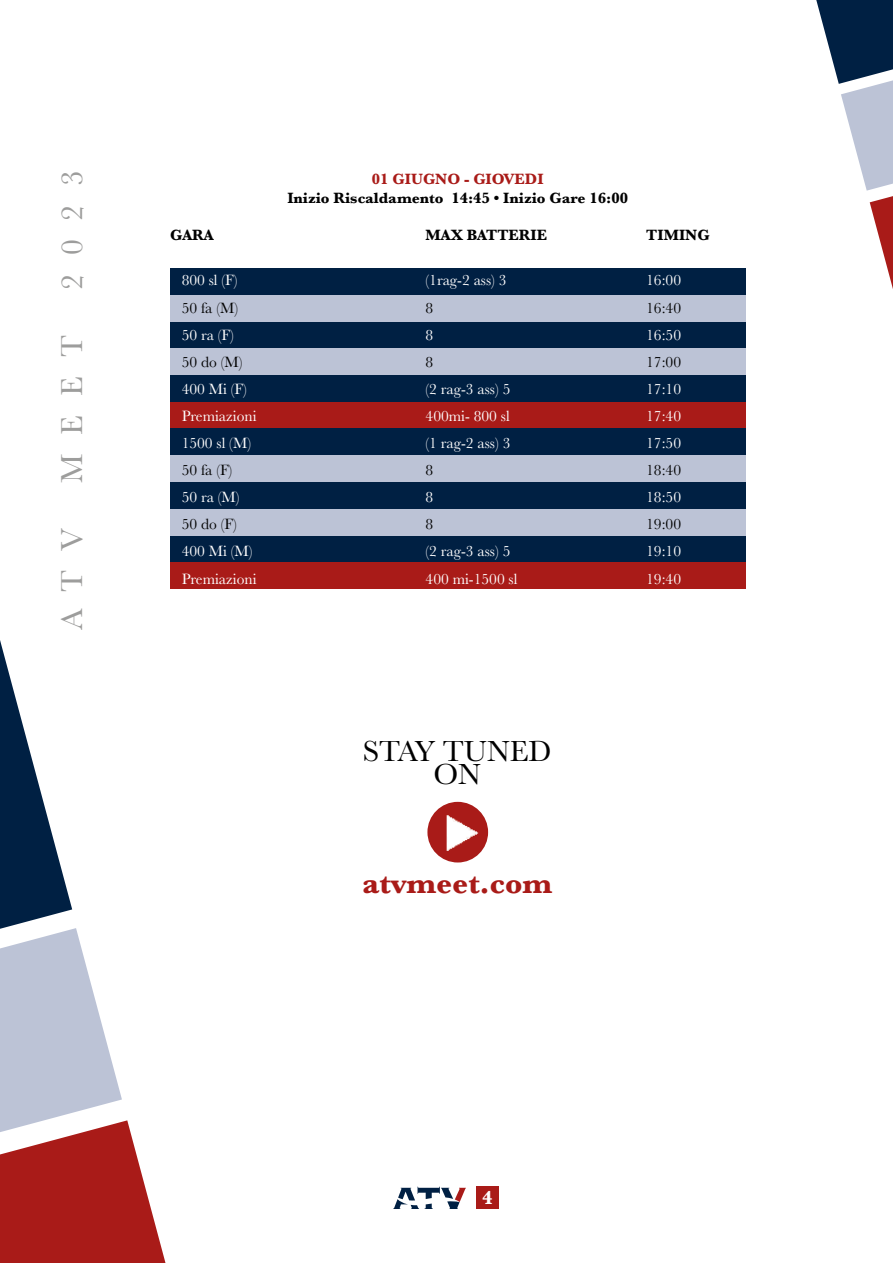
<style>
.page{position:relative;width:893px;height:1263px;background:#fff}
.page>*{position:absolute;margin:0;border:0;box-sizing:border-box;transform-origin:0 0}
.t1{font:31.5px "Baskerville";letter-spacing:.6em;color:#9d9d9c}
.t2{font:700 30.9px "Baskerville";color:#a91b18}
.t3{font:30.15px/23px "Baskerville";color:#000;text-align:center}
.t4{font:700 19.5px "Baskerville";color:#fff}
.t5{font:15.45px "Baskerville";color:#fff}
.t6{font:700 15.45px "Baskerville";color:#000}
.t7{font:15.45px "Baskerville";color:#000}
.t8{font:700 15.45px "Baskerville";color:#a91b18}
</style>
<div class="page">
<img style="left:427px;top:802px;width:61px;height:60px;border-radius:30px">
<svg style="left:0;top:640px;width:165px;height:623px"></svg>
<svg style="left:393px;top:1187px;width:73px;height:22px"></svg>
<div style="left:476px;top:1187px;width:23px;height:22px;background:#a91b18"></div>
<div style="left:170px;top:268px;width:575px;height:27px;background:#002043"></div>
<div style="left:170px;top:295px;width:575px;height:27px;background:#bcc3d6"></div>
<div style="left:170px;top:401px;width:575px;height:27px;background:#a91b18"></div>
<div style="left:170px;top:322px;width:575px;height:26px;background:#002043"></div>
<div style="left:170px;top:428px;width:575px;height:27px;background:#002043"></div>
<div style="left:170px;top:348px;width:575px;height:27px;background:#bcc3d6"></div>
<div style="left:170px;top:455px;width:575px;height:27px;background:#bcc3d6"></div>
<div style="left:170px;top:509px;width:575px;height:27px;background:#bcc3d6"></div>
<div style="left:170px;top:375px;width:575px;height:27px;background:#002043"></div>
<div style="left:170px;top:482px;width:575px;height:27px;background:#002043"></div>
<div style="left:170px;top:536px;width:575px;height:26px;background:#002043"></div>
<div style="left:170px;top:562px;width:575px;height:27px;background:#a91b18"></div>
<svg style="left:816px;top:0;width:77px;height:289px"></svg>
<h1 class="t1" style="left:52px;top:290px;width:121px;rotate:-90deg">2023</h1>
<p class="t8" style="left:372px;top:168px;width:173px">01 GIUGNO - GIOVEDI</p>
<p class="t6" style="left:287px;top:187px;width:342px">Inizio Riscaldamento 14:45 • Inizio Gare 16:00</p>
<p class="t6" style="left:170px;top:224px;width:45px">GARA</p>
<p class="t6" style="left:426px;top:224px;width:123px">MAX BATTERIE</p>
<p class="t6" style="left:646px;top:224px;width:65px">TIMING</p>
<p class="t5" style="left:182px;top:271px;width:57px">800 sl (F)</p>
<p class="t5" style="left:426px;top:271px;width:82px">(1rag-2 ass) 3</p>
<p class="t5" style="left:646px;top:271px;width:36px">16:00</p>
<p class="t7" style="left:182px;top:298px;width:58px">50 fa (M)</p>
<p class="t7" style="left:426px;top:298px;width:9px">8</p>
<p class="t7" style="left:646px;top:298px;width:36px">16:40</p>
<p class="t5" style="left:182px;top:325px;width:54px">50 ra (F)</p>
<p class="t5" style="left:426px;top:325px;width:9px">8</p>
<p class="t5" style="left:646px;top:325px;width:36px">16:50</p>
<p class="t7" style="left:182px;top:352px;width:62px">50 do (M)</p>
<p class="t7" style="left:426px;top:352px;width:9px">8</p>
<p class="t7" style="left:646px;top:352px;width:36px">17:00</p>
<p class="t5" style="left:182px;top:379px;width:67px">400 Mi (F)</p>
<p class="t5" style="left:426px;top:379px;width:86px">(2 rag-3 ass) 5</p>
<p class="t5" style="left:646px;top:379px;width:36px">17:10</p>
<p class="t5" style="left:182px;top:406px;width:76px">Premiazioni</p>
<p class="t5" style="left:426px;top:406px;width:86px">400mi- 800 sl</p>
<p class="t5" style="left:646px;top:406px;width:36px">17:40</p>
<p class="t5" style="left:182px;top:433px;width:71px">1500 sl (M)</p>
<p class="t5" style="left:426px;top:433px;width:86px">(1 rag-2 ass) 3</p>
<p class="t5" style="left:646px;top:433px;width:36px">17:50</p>
<p class="t7" style="left:182px;top:460px;width:52px">50 fa (F)</p>
<p class="t7" style="left:426px;top:460px;width:9px">8</p>
<p class="t7" style="left:646px;top:460px;width:36px">18:40</p>
<p class="t5" style="left:182px;top:487px;width:59px">50 ra (M)</p>
<p class="t5" style="left:426px;top:487px;width:9px">8</p>
<p class="t5" style="left:646px;top:487px;width:36px">18:50</p>
<p class="t7" style="left:182px;top:514px;width:57px">50 do (F)</p>
<p class="t7" style="left:426px;top:514px;width:9px">8</p>
<p class="t7" style="left:646px;top:514px;width:36px">19:00</p>
<p class="t5" style="left:182px;top:541px;width:72px">400 Mi (M)</p>
<p class="t5" style="left:426px;top:541px;width:86px">(2 rag-3 ass) 5</p>
<p class="t5" style="left:646px;top:541px;width:36px">19:10</p>
<p class="t5" style="left:182px;top:569px;width:76px">Premiazioni</p>
<p class="t5" style="left:426px;top:569px;width:93px">400 mi-1500 sl</p>
<p class="t5" style="left:646px;top:569px;width:36px">19:40</p>
<h1 class="t1" style="left:52px;top:483px;width:149px;rotate:-90deg">MEET</h1>
<h1 class="t1" style="left:52px;top:630px;width:103px;rotate:-90deg">ATV</h1>
<h3 class="t3" style="left:363px;top:740px;width:190px">STAY TUNED<br>ON</h3>
<h2 class="t2" style="left:362px;top:861px;width:191px">atvmeet.com</h2>
<p class="t4" style="left:482px;top:1184px;width:12px">4</p>
</div>
